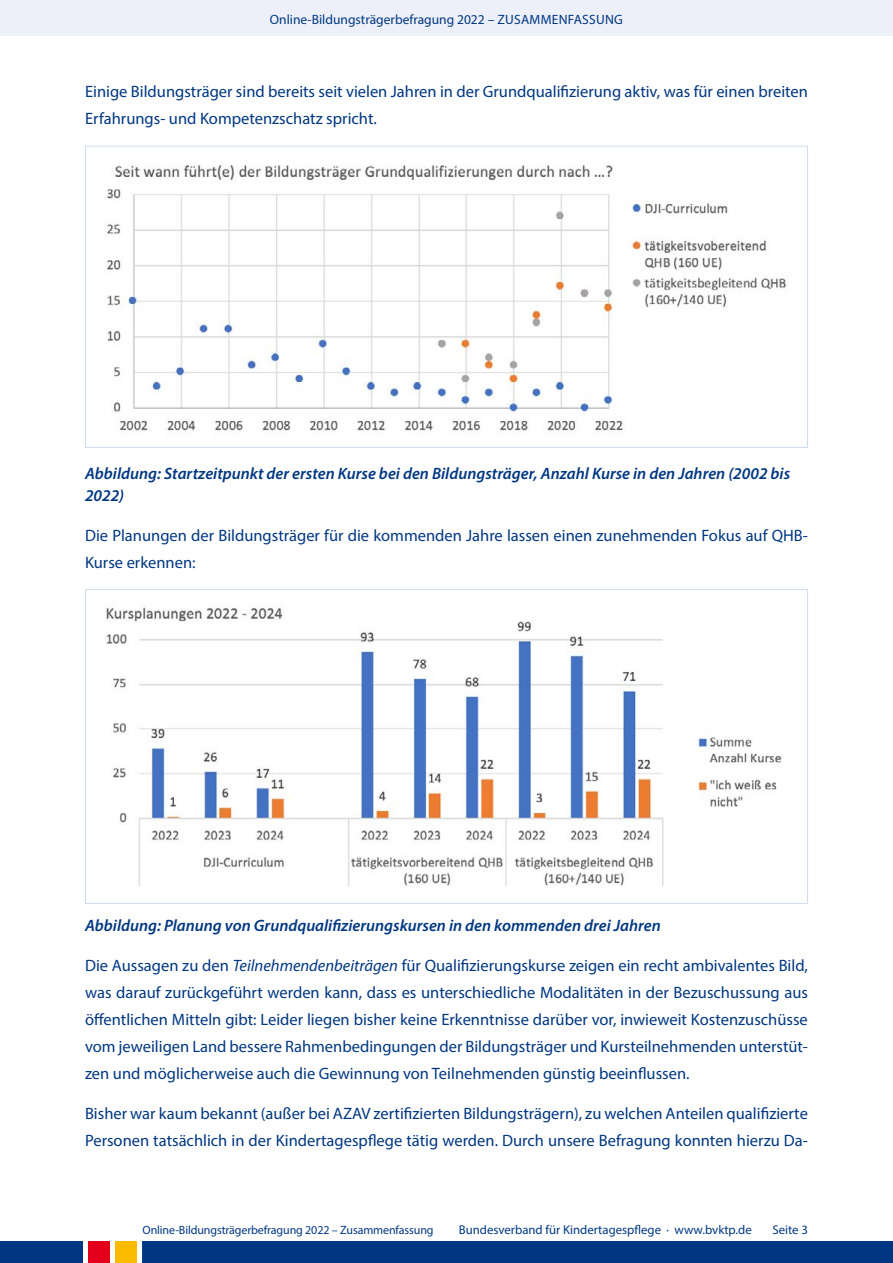
<style>
.page{position:relative;width:893px;height:1263px;background:#fff}
.page>*{position:absolute;margin:0;border:0;box-sizing:border-box;transform-origin:0 0}
.Text{font:16.5px/27px "Myriad Pro";color:#003782}
.Abbildung{font:italic 600 16.5px/22.5px "Myriad Pro";color:#003782}
.Text-2{font:13.5px "Myriad Pro";color:#003782}
.t1{font:12.75px "Myriad Pro";color:#003782}
.t2{font:12px "Myriad Pro";letter-spacing:-.01em;color:#003782}
.s1{font-style:italic}
</style>
<div class="page">
<div style="left:0;top:1242px;width:893px;height:21px;background:#003782"></div>
<div style="left:84px;top:1242px;width:5px;height:21px;background:#fff"></div>
<div style="left:110px;top:1242px;width:5px;height:21px;background:#fff"></div>
<div style="left:136px;top:1242px;width:5px;height:21px;background:#fff"></div>
<div style="left:89px;top:1242px;width:21px;height:21px;background:#e2001a"></div>
<div style="left:115px;top:1242px;width:21px;height:21px;background:#fabb00"></div>
<div style="left:0;top:0;width:893px;height:36px;background:#edf0f8"></div>
<img style="left:107px;top:165px;width:681px;height:266px">
<img style="left:106px;top:607px;width:676px;height:279px">
<p class="Text-2" style="left:270px;top:11px;width:355px">Online-Bildungsträgerbefragung 2022 – ZUSAMMENFASSUNG</p>
<p class="Text" style="left:85px;top:78px;width:724px">Einige Bildungsträger sind bereits seit vielen Jahren in der Grundqualifizierung aktiv, was für einen breiten<br>Erfahrungs- und Kompetenzschatz spricht.</p>
<p class="Abbildung" style="left:85px;top:462px;width:707px">Abbildung: Startzeitpunkt der ersten Kurse bei den Bildungsträger, Anzahl Kurse in den Jahren (2002 bis<br>2022)</p>
<p class="Text" style="left:85px;top:522px;width:724px">Die Planungen der Bildungsträger für die kommenden Jahre lassen einen zunehmenden Fokus auf QHB-<br>Kurse erkennen:</p>
<p class="Abbildung" style="left:85px;top:914px;width:577px">Abbildung: Planung von Grundqualifizierungskursen in den kommenden drei Jahren</p>
<p class="Text" style="left:85px;top:952px;width:724px;text-align:justify">Die Aussagen zu den <span class="s1">Teilnehmendenbeiträgen</span> für Qualifizierungskurse zeigen ein recht ambivalentes Bild, was darauf zurückgeführt werden kann, dass es unterschiedliche Modalitäten in der Bezuschussung aus öffentlichen Mitteln gibt: Leider liegen bisher keine Erkenntnisse darüber vor, inwieweit Kostenzuschüsse vom jeweiligen Land bessere Rahmenbedingungen der Bildungsträger und Kursteilnehmenden unterstüt&shy;zen und möglicherweise auch die Gewinnung von Teilnehmenden günstig beeinflussen.</p>
<p class="Text" style="left:85px;top:1099px;width:724px">Bisher war kaum bekannt (außer bei AZAV zertifizierten Bildungsträgern), zu welchen Anteilen qualifizierte<br>Personen tatsächlich in der Kindertagespflege tätig werden. Durch unsere Befragung konnten hierzu Da-</p>
<p class="t2" style="left:143px;top:1222px;width:293px">Online-Bildungsträgerbefragung 2022 – Zusammenfassung</p>
<p class="t1" style="left:459px;top:1222px;width:294px">Bundesverband für Kindertagespflege · www.bvktp.de</p>
<p class="t1" style="left:772px;top:1222px;width:37px">Seite 3</p>
</div>
